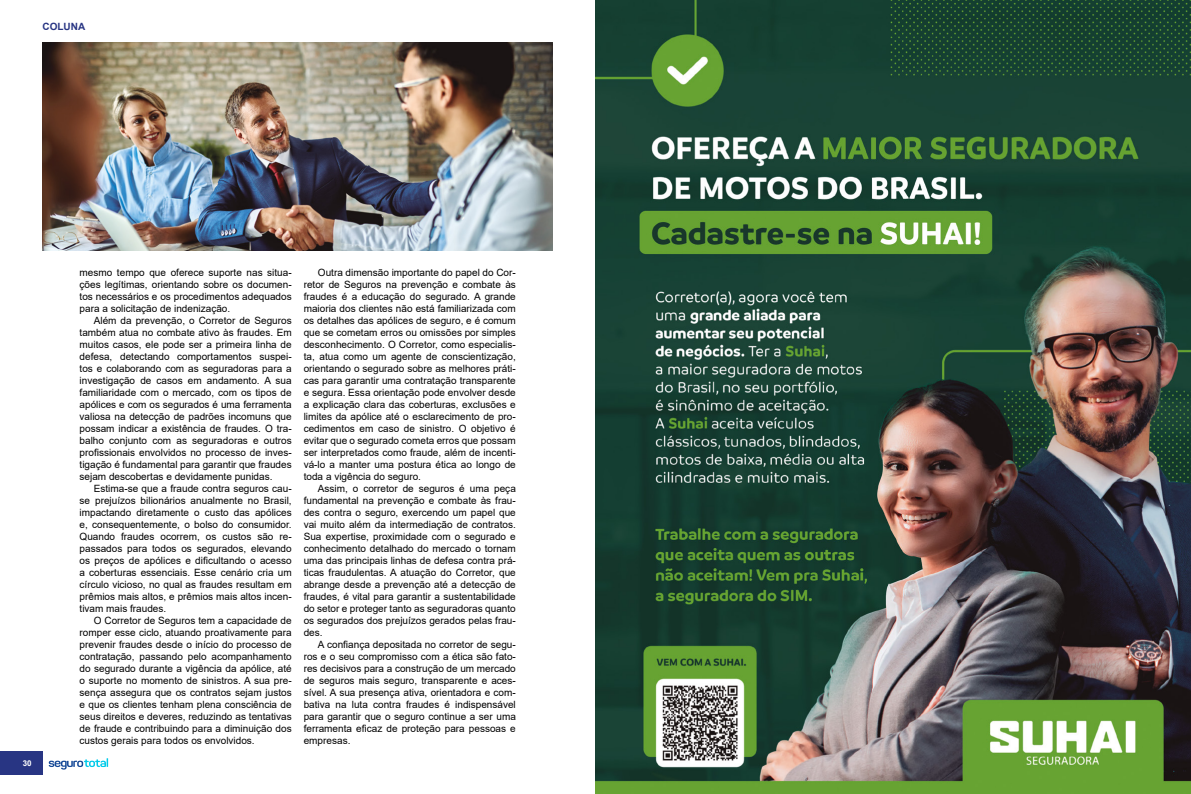
<style>
.page{position:relative;width:1191px;height:794px;background:#fff}
.page>*{position:absolute;margin:0;border:0;box-sizing:border-box;transform-origin:0 0}
.t1{font:10px/12px "Arial";color:#000;text-align:justify}
.t2{font:700 10px "Arial";color:#283583}
.t3{font:700 8px "Arial";color:#fff}
</style>
<div class="page">
<div style="left:0;top:751px;width:43px;height:24px;background:#283583"></div>
<svg style="left:49px;top:758px;width:59px;height:11px"></svg>
<img style="left:595px;top:0;width:596px;height:794px">
<img style="left:43px;top:43px;width:510px;height:208px">
<p class="t2" style="left:43px;top:19px;width:44px">COLUNA</p>
<p class="t3" style="left:23px;top:757px;width:10px">30</p>
<p class="t1" style="left:80px;top:266px;width:214px">mesmo tempo que oferece suporte nas situa&shy;ções legítimas, orientando sobre os documen&shy;tos necessários e os procedimentos adequados para a solicitação de indenização.</p>
<p class="t1" style="left:80px;top:314px;width:214px;text-indent:14px">Além da prevenção, o Corretor de Seguros também atua no combate ativo às fraudes. Em muitos casos, ele pode ser a primeira linha de defesa, detectando comportamentos suspei&shy;tos e colaborando com as seguradoras para a investigação de casos em andamento. A sua familiaridade com o mercado, com os tipos de apólices e com os segurados é uma ferramenta valiosa na detecção de padrões incomuns que possam indicar a existência de fraudes. O tra&shy;balho conjunto com as seguradoras e outros profissionais envolvidos no processo de inves&shy;tigação é fundamental para garantir que fraudes sejam descobertas e devidamente punidas.</p>
<p class="t1" style="left:80px;top:482px;width:214px;text-indent:14px">Estima-se que a fraude contra seguros cau&shy;se prejuízos bilionários anualmente no Brasil, impactando diretamente o custo das apólices e, consequentemente, o bolso do consumidor.<br>Quando fraudes ocorrem, os custos são re&shy;passados para todos os segurados, elevando os preços de apólices e dificultando o acesso a coberturas essenciais. Esse cenário cria um círculo vicioso, no qual as fraudes resultam em prêmios mais altos, e prêmios mais altos incen&shy;tivam mais fraudes.</p>
<p class="t1" style="left:80px;top:614px;width:214px;text-indent:14px">O Corretor de Seguros tem a capacidade de romper esse ciclo, atuando proativamente para prevenir fraudes desde o início do processo de contratação, passando pelo acompanhamento do segurado durante a vigência da apólice, até o suporte no momento de sinistros. A sua pre&shy;sença assegura que os contratos sejam justos e que os clientes tenham plena consciência de seus direitos e deveres, reduzindo as tentativas de fraude e contribuindo para a diminuição dos custos gerais para todos os envolvidos.</p>
<p class="t1" style="left:304px;top:266px;width:214px;text-indent:14px">Outra dimensão importante do papel do Cor&shy;retor de Seguros na prevenção e combate às fraudes é a educação do segurado. A grande maioria dos clientes não está familiarizada com os detalhes das apólices de seguro, e é comum que se cometam erros ou omissões por simples desconhecimento. O Corretor, como especialis&shy;ta, atua como um agente de conscientização, orientando o segurado sobre as melhores práti&shy;cas para garantir uma contratação transparente e segura. Essa orientação pode envolver desde a explicação clara das coberturas, exclusões e limites da apólice até o esclarecimento de pro&shy;cedimentos em caso de sinistro. O objetivo é evitar que o segurado cometa erros que possam ser interpretados como fraude, além de incenti&shy;vá-lo a manter uma postura ética ao longo de toda a vigência do seguro.</p>
<p class="t1" style="left:304px;top:482px;width:214px;text-indent:14px">Assim, o corretor de seguros é uma peça fundamental na prevenção e combate às frau&shy;des contra o seguro, exercendo um papel que vai muito além da intermediação de contratos.<br>Sua expertise, proximidade com o segurado e conhecimento detalhado do mercado o tornam uma das principais linhas de defesa contra prá&shy;ticas fraudulentas. A atuação do Corretor, que abrange desde a prevenção até a detecção de fraudes, é vital para garantir a sustentabilidade do setor e proteger tanto as seguradoras quanto os segurados dos prejuízos gerados pelas frau&shy;des.</p>
<p class="t1" style="left:304px;top:638px;width:214px;text-indent:14px">A confiança depositada no corretor de segu&shy;ros e o seu compromisso com a ética são fato&shy;res decisivos para a construção de um mercado de seguros mais seguro, transparente e aces&shy;sível. A sua presença ativa, orientadora e com&shy;bativa na luta contra fraudes é indispensável para garantir que o seguro continue a ser uma ferramenta eficaz de proteção para pessoas e empresas.</p>
</div>
